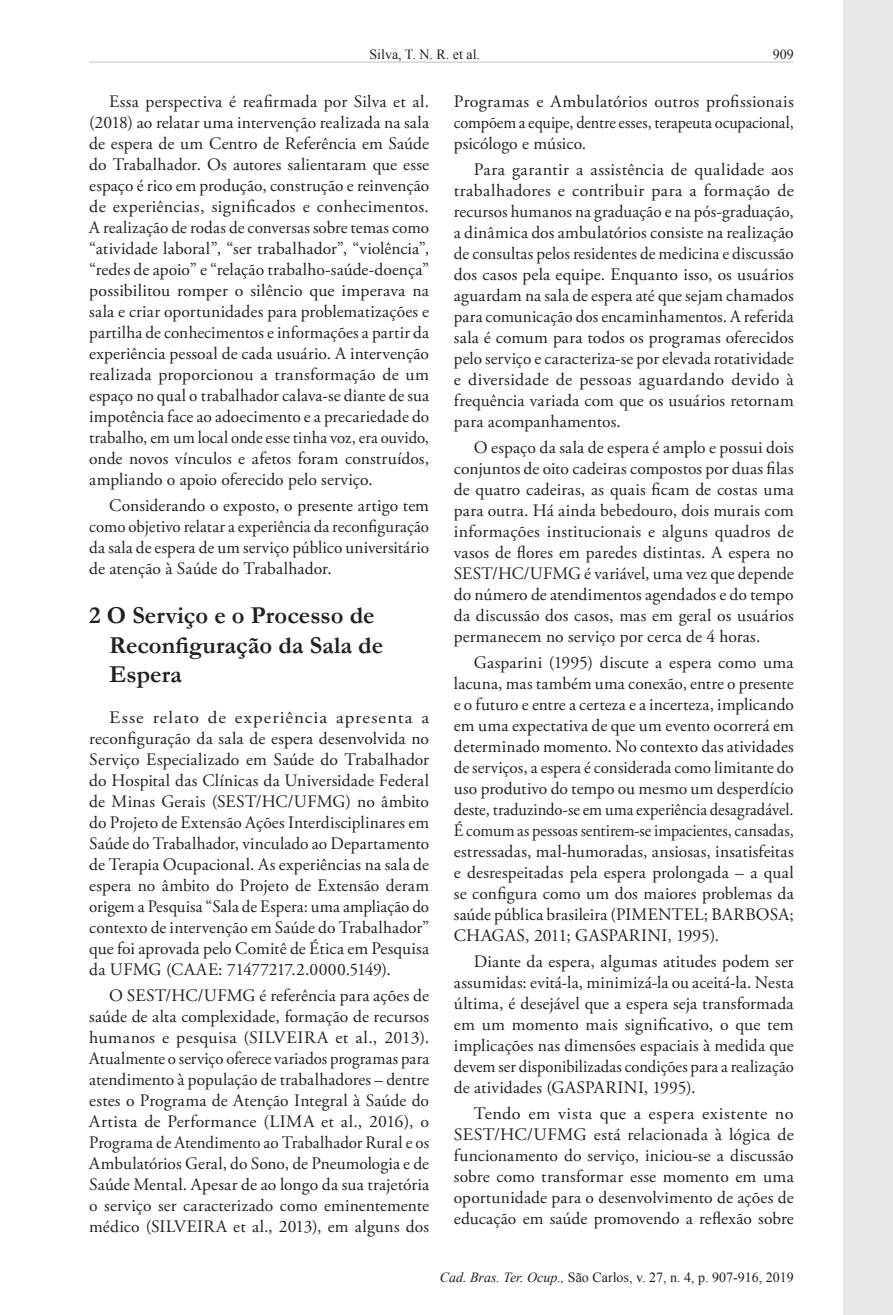
<style>
.page{position:relative;width:893px;height:1315px;background:#fff}
.page>*{position:absolute;margin:0;border:0;box-sizing:border-box;transform-origin:0 0}
.Heading1{font:700 24.5px/29.4px "Garamond";color:#231f20}
.Paragraph{font:17.5px/21px "Adobe Garamond Pro";letter-spacing:.005em;color:#231f20;text-align:justify}
.Paragraph-2{font:17.5px/21px "Adobe Garamond Pro";letter-spacing:.005em;color:#231f20;text-align:justify;scale:1.09 1}
.Paragraph-3{font:17.5px/21px "Adobe Garamond Pro";letter-spacing:.005em;color:#231f20;text-align:justify;scale:1.04 1}
.t1{font:14px "Times New Roman";color:#231f20}
.s1{font-style:italic}
</style>
<div class="page">
<div style="left:843px;top:0;width:50px;height:1315px;background:#e7e8e8"></div>
<hr style="left:90px;top:62px;width:703px;height:1px;background:#c0c0c0">
<p class="t1" style="left:369px;top:45px;width:112px">Silva, T. N. R. et al.</p>
<p class="Paragraph" style="left:89px;top:92px;width:341px;text-indent:20px">Essa perspectiva é reafirmada por Silva et al. (2018) ao relatar uma intervenção realizada na sala de espera de um Centro de Referência em Saúde do Trabalhador. Os autores salientaram que esse espaço é rico em produção, construção e reinvenção de experiências, significados e conhecimentos.<br>A realização de rodas de conversas sobre temas como “atividade laboral”, “ser trabalhador”, “violência”, “redes de apoio” e “relação trabalho-saúde-doença” possibilitou romper o silêncio que imperava na sala e criar oportunidades para problematizações e partilha de conhecimentos e informações a partir da experiência pessoal de cada usuário. A intervenção realizada proporcionou a transformação de um espaço no qual o trabalhador calava-se diante de sua impotência face ao adoecimento e a precariedade do trabalho, em um local onde esse tinha voz, era ouvido, onde novos vínculos e afetos foram construídos, ampliando o apoio oferecido pelo serviço.</p>
<p class="Paragraph" style="left:89px;top:495px;width:341px;text-indent:20px">Considerando o exposto, o presente artigo tem como objetivo relatar a experiência da reconfiguração da sala de espera de um serviço público universitário de atenção à Saúde do Trabalhador.</p>
<p class="Heading1" style="left:109px;top:601px;width:276px;text-indent:-20px">2 O Serviço e o Processo de<br>Reconfiguração da Sala de<br>Espera</p>
<p class="Paragraph-2" style="left:89px;top:707px;width:313px;text-indent:20px">Esse relato de experiência apresenta a reconfiguração da sala de espera desenvolvida no Serviço Especializado em Saúde do Trabalhador do Hospital das Clínicas da Universidade Federal de Minas Gerais (SEST/HC/UFMG) no âmbito do Projeto de Extensão Ações Interdisciplinares em Saúde do Trabalhador, vinculado ao Departamento de Terapia Ocupacional. As experiências na sala de espera no âmbito do Projeto de Extensão deram origem a Pesquisa “Sala de Espera: uma ampliação do contexto de intervenção em Saúde do Trabalhador” que foi aprovada pelo Comitê de Ética em Pesquisa da UFMG (CAAE: 71477217.2.0000.5149).</p>
<p class="Paragraph" style="left:89px;top:985px;width:341px;text-indent:20px">O SEST/HC/UFMG é referência para ações de saúde de alta complexidade, formação de recursos humanos e pesquisa (SILVEIRA et al., 2013).<br>Atualmente o serviço oferece variados programas para atendimento à população de trabalhadores – dentre estes o Programa de Atenção Integral à Saúde do Artista de Performance (LIMA et al., 2016), o Programa de Atendimento ao Trabalhador Rural e os Ambulatórios Geral, do Sono, de Pneumologia e de Saúde Mental. Apesar de ao longo da sua trajetória o serviço ser caracterizado como eminentemente médico (SILVEIRA et al., 2013), em alguns dos</p>
<p class="Paragraph" style="left:454px;top:92px;width:341px">Programas e Ambulatórios outros profissionais compõem a equipe, dentre esses, terapeuta ocupacional, psicólogo e músico.</p>
<p class="Paragraph" style="left:454px;top:159px;width:341px;text-indent:20px">Para garantir a assistência de qualidade aos trabalhadores e contribuir para a formação de recursos humanos na graduação e na pós-graduação, a dinâmica dos ambulatórios consiste na realização de consultas pelos residentes de medicina e discussão dos casos pela equipe. Enquanto isso, os usuários aguardam na sala de espera até que sejam chamados para comunicação dos encaminhamentos. A referida sala é comum para todos os programas oferecidos pelo serviço e caracteriza-se por elevada rotatividade e diversidade de pessoas aguardando devido à frequência variada com que os usuários retornam para acompanhamentos.</p>
<p class="Paragraph" style="left:454px;top:437px;width:341px;text-indent:20px">O espaço da sala de espera é amplo e possui dois conjuntos de oito cadeiras compostos por duas filas de quatro cadeiras, as quais ficam de costas uma para outra. Há ainda bebedouro, dois murais com informações institucionais e alguns quadros de vasos de flores em paredes distintas. A espera no SEST/HC/UFMG é variável, uma vez que depende do número de atendimentos agendados e do tempo da discussão dos casos, mas em geral os usuários permanecem no serviço por cerca de 4 horas.</p>
<p class="Paragraph" style="left:454px;top:652px;width:341px;text-indent:20px">Gasparini (1995) discute a espera como uma lacuna, mas também uma conexão, entre o presente e o futuro e entre a certeza e a incerteza, implicando em uma expectativa de que um evento ocorrerá em determinado momento. No contexto das atividades de serviços, a espera é considerada como limitante do uso produtivo do tempo ou mesmo um desperdício deste, traduzindo-se em uma experiência desagradável.<br>É comum as pessoas sentirem-se impacientes, cansadas, estressadas, mal-humoradas, ansiosas, insatisfeitas e desrespeitadas pela espera prolongada – a qual se configura como um dos maiores problemas da saúde pública brasileira (PIMENTEL; BARBOSA; CHAGAS, 2011; GASPARINI, 1995).</p>
<p class="Paragraph" style="left:454px;top:951px;width:341px;text-indent:20px">Diante da espera, algumas atitudes podem ser assumidas: evitá-la, minimizá-la ou aceitá-la. Nesta última, é desejável que a espera seja transformada em um momento mais significativo, o que tem implicações nas dimensões espaciais à medida que devem ser disponibilizadas condições para a realização de atividades (GASPARINI, 1995).</p>
<p class="Paragraph-3" style="left:454px;top:1103px;width:328px;text-indent:20px">Tendo em vista que a espera existente no SEST/HC/UFMG está relacionada à lógica de funcionamento do serviço, iniciou-se a discussão sobre como transformar esse momento em uma oportunidade para o desenvolvimento de ações de educação em saúde promovendo a reflexão sobre</p>
<p class="t1" style="left:440px;top:1267px;width:356px"><span class="s1">Cad. Bras. Ter. Ocup.,</span> São Carlos, v. 27, n. 4, p. 907-916, 2019</p>
</div>
